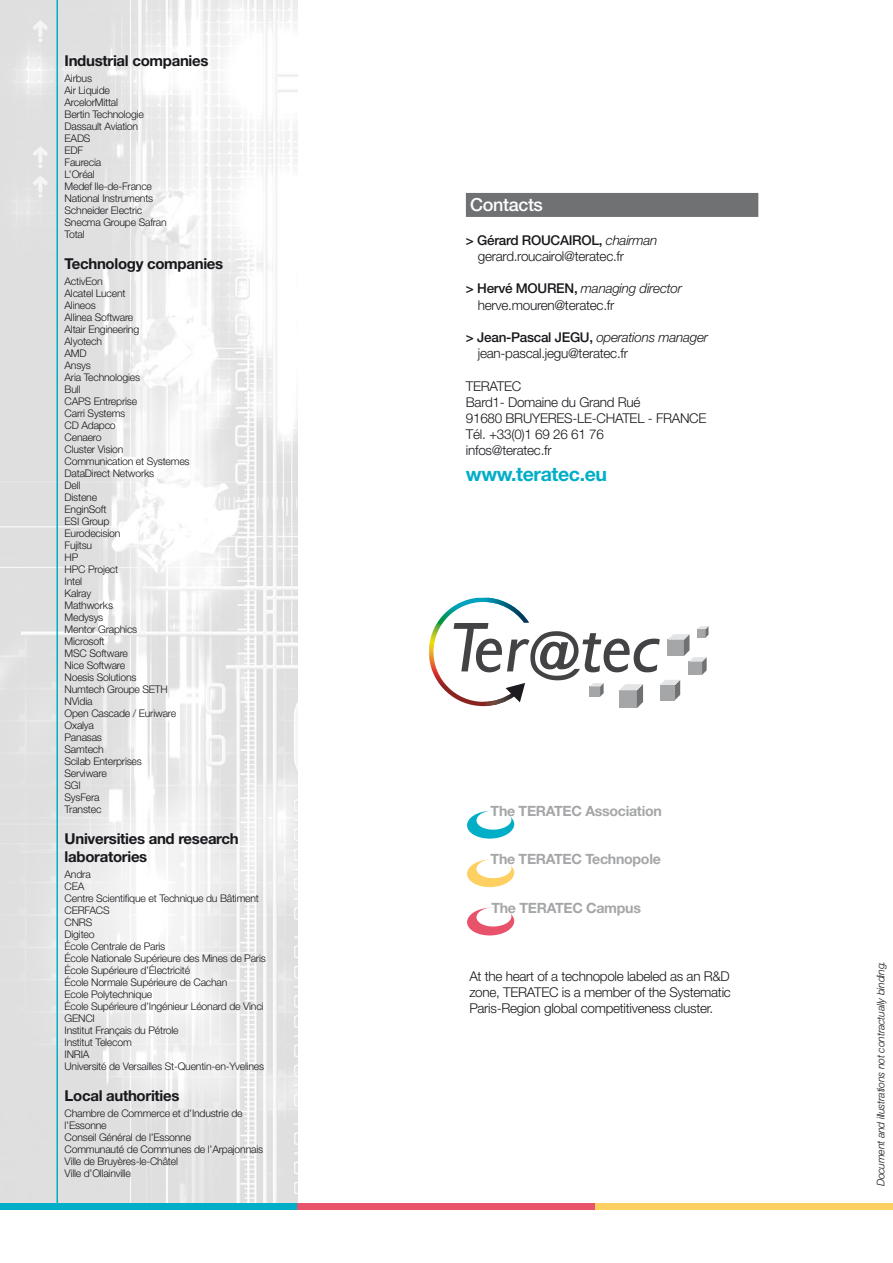
<style>
.page{position:relative;width:893px;height:1263px;background:#fff}
.page>*{position:absolute;margin:0;border:0;box-sizing:border-box;transform-origin:0 0}
.t1{font:700 19.5px "Helvetica Neue";letter-spacing:-.02em;color:#00aec7}
.t2{font:500 18px "Helvetica Neue";letter-spacing:-.02em;color:#fff}
.t3{font:700 15px/18px "Helvetica Neue";letter-spacing:-.02em;color:#1a171c}
.t4{font:700 14.25px "Helvetica Neue";letter-spacing:-.02em;color:#a5a6a8}
.t5{font:300 13.5px/16.2px "Helvetica Neue";letter-spacing:-.02em;color:#1a171c}
.t6{font:300 10.5px/12px "Helvetica Neue";letter-spacing:-.02em;color:#1a171c}
.t7{font:italic 300 10.5px "Helvetica Neue";letter-spacing:-.025em;color:#1a171c}
.s1{font-weight:500}
.s2{font-style:italic}
</style>
<div class="page">
<svg style="left:429px;top:598px;width:279px;height:110px"></svg>
<img style="left:0;top:0;width:298px;height:1203px">
<div style="left:0;top:1203px;width:298px;height:7px;background:#00aec7"></div>
<div style="left:298px;top:1203px;width:297px;height:7px;background:#e8526b"></div>
<div style="left:595px;top:1203px;width:298px;height:7px;background:#fed061"></div>
<hr style="left:56px;top:0;width:2px;height:1206px;background:#00aec7">
<svg style="left:467px;top:811px;width:47px;height:28px"></svg>
<div style="left:476px;top:810px;width:36px;height:20px;background:#fff;border-radius:50%"></div>
<svg style="left:467px;top:907px;width:47px;height:29px"></svg>
<div style="left:476px;top:907px;width:36px;height:20px;background:#fff;border-radius:50%"></div>
<svg style="left:467px;top:860px;width:47px;height:27px"></svg>
<div style="left:476px;top:858px;width:36px;height:20px;background:#fff;border-radius:50%"></div>
<div style="left:466px;top:193px;width:292px;height:24px;background:#707173"></div>
<h3 class="t3" style="left:65px;top:51px;width:145px">Industrial companies</h3>
<p class="t6" style="left:65px;top:72px;width:104px">Airbus<br>Air Liquide<br>ArcelorMittal<br>Bertin Technologie<br>Dassault Aviation<br>EADS<br>EDF<br>Faurecia<br>L’Oréal<br>Medef Ile-de-France<br>National Instruments<br>Schneider Electric<br>Snecma Groupe Safran<br>Total</p>
<h3 class="t3" style="left:65px;top:254px;width:160px">Technology companies</h3>
<p class="t6" style="left:65px;top:275px;width:127px">ActivEon<br>Alcatel Lucent<br>Alineos<br>Allinea Software<br>Altair Engineering<br>Alyotech<br>AMD<br>Ansys<br>Aria Technologies<br>Bull<br>CAPS Entreprise<br>Carri Systems<br>CD Adapco<br>Cenaero<br>Cluster Vision<br>Communication et Systemes<br>DataDirect Networks<br>Dell<br>Distene<br>EnginSoft<br>ESI Group<br>Eurodecision<br>Fujitsu<br>HP<br>HPC Project<br>Intel<br>Kalray<br>Mathworks<br>Medysys<br>Mentor Graphics<br>Microsoft<br>MSC Software<br>Nice Software<br>Noesis Solutions<br>Numtech Groupe SETH<br>NVidia<br>Open Cascade / Euriware<br>Oxalya<br>Panasas<br>Samtech<br>Scilab Enterprises<br>Serviware<br>SGI<br>SysFera<br>Transtec</p>
<h3 class="t3" style="left:65px;top:829px;width:176px">Universities and research laboratories</h3>
<p class="t6" style="left:65px;top:868px;width:203px">Andra<br>CEA<br>Centre Scientifique et Technique du Bâtiment<br>CERFACS<br>CNRS<br>Digiteo<br>École Centrale de Paris<br>École Nationale Supérieure des Mines de Paris<br>École Supérieure d’Électricité<br>École Normale Supérieure de Cachan<br>Ecole Polytechnique<br>École Supérieure d’Ingénieur Léonard de Vinci<br>GENCI<br>Institut Français du Pétrole<br>Institut Telecom<br>INRIA<br>Université de Versailles St-Quentin-en-Yvelines</p>
<h3 class="t3" style="left:65px;top:1086px;width:116px">Local authorities</h3>
<p class="t6" style="left:65px;top:1107px;width:200px">Chambre de Commerce et d’Industrie de l’Essonne<br>Conseil Général de l’Essonne<br>Communauté de Communes de l’Arpajonnais<br>Ville de Bruyères-le-Châtel<br>Ville d’Ollainville</p>
<h2 class="t2" style="left:470px;top:193px;width:74px">Contacts</h2>
<p class="t5" style="left:478px;top:232px;width:181px;text-indent:-12px"><span class="s1">&gt; Gérard ROUCAIROL,</span> <span class="s2">chairman </span>gerard.roucairol@teratec.fr</p>
<p class="t5" style="left:478px;top:280px;width:206px;text-indent:-12px"><span class="s1">&gt; Hervé MOUREN,</span> <span class="s2">managing director </span>herve.mouren@teratec.fr</p>
<p class="t5" style="left:478px;top:329px;width:232px;text-indent:-12px"><span class="s1">&gt; Jean-Pascal JEGU,</span> <span class="s2">operations manager </span>jean-pascal.jegu@teratec.fr</p>
<p class="t5" style="left:466px;top:377px;width:242px">TERATEC<br>Bard1- Domaine du Grand Rué<br>91680 BRUYERES-LE-CHATEL - FRANCE<br>Tél. +33(0)1 69 26 61 76<br>infos@teratec.fr</p>
<h1 class="t1" style="left:466px;top:462px;width:143px">www.teratec.eu</h1>
<h3 class="t4" style="left:491px;top:802px;width:173px">The TERATEC Association</h3>
<h3 class="t4" style="left:491px;top:850px;width:172px">The TERATEC Technopole</h3>
<h3 class="t4" style="left:491px;top:899px;width:151px">The TERATEC Campus</h3>
<p class="t5" style="left:469px;top:967px;width:263px;text-align:justify">At the heart of a technopole labeled as an R&amp;D zone, TERATEC is a member of the Systematic Paris-Region global competitiveness cluster.</p>
<p class="t7" style="left:874px;top:1186px;width:227px;rotate:-90deg">Document and illustrations not contractually binding.</p>
</div>
